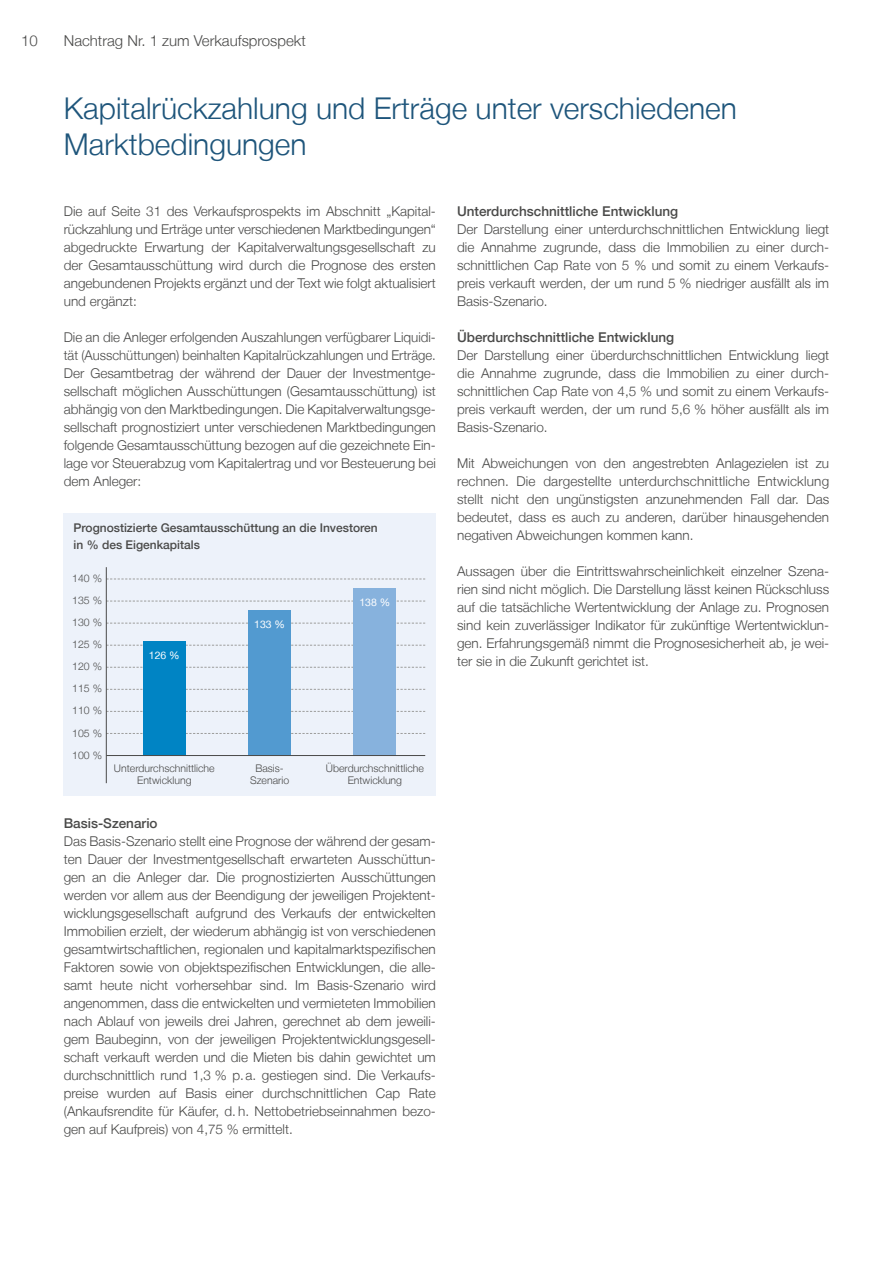
<style>
.page{position:relative;width:893px;height:1263px;background:#fff}
.page>*{position:absolute;margin:0;border:0;box-sizing:border-box;transform-origin:0 0}
.t1{font:300 30px/36px "Helvetica Neue LT";color:#1e557b}
.t2{font:300 15px "Helvetica Neue LT";color:#4a4a49}
.t3{font:300 13.5px/18px "Helvetica Neue LT";color:#4a4a49;text-align:justify}
.t4{font:13.5px/18px "Helvetica Neue LT Light 2";color:#4a4a49}
.t5{font:500 13.5px "Helvetica Neue LT";color:#4a4a49}
.t6{font:500 12px/16.5px "Helvetica Neue LT";color:#4a4a49}
.t7{font:300 10.5px/22px "Helvetica Neue LT";color:#4a4a49;text-align:center}
.t8{font:10.5px "Helvetica Neue LT";color:#fff}
.s1{font-family:"Helvetica Neue LT";font-weight:300}
</style>
<div class="page">
<div style="left:64px;top:513px;width:372px;height:282px;background:#edf2fa"></div>
<svg style="left:107px;top:645px;width:318px;height:1px"></svg>
<svg style="left:107px;top:623px;width:318px;height:1px"></svg>
<svg style="left:107px;top:601px;width:318px;height:1px"></svg>
<svg style="left:107px;top:667px;width:318px;height:1px"></svg>
<svg style="left:107px;top:689px;width:318px;height:1px"></svg>
<svg style="left:107px;top:711px;width:318px;height:1px"></svg>
<svg style="left:107px;top:733px;width:318px;height:1px"></svg>
<svg style="left:107px;top:579px;width:318px;height:1px"></svg>
<div style="left:248px;top:610px;width:43px;height:145px;background:#529ad0"></div>
<div style="left:143px;top:641px;width:43px;height:114px;background:#0084c4"></div>
<div style="left:354px;top:588px;width:42px;height:167px;background:#87b2dd"></div>
<hr style="left:106px;top:567px;width:1px;height:216px;background:#4a4a49">
<hr style="left:106px;top:755px;width:319px;height:1px;background:#4a4a49">
<p class="t2" style="left:21px;top:31px;width:18px">10</p>
<p class="t2" style="left:64px;top:31px;width:244px">Nachtrag Nr. 1 zum Verkaufsprospekt</p>
<h1 class="t1" style="left:64px;top:90px;width:674px">Kapitalrückzahlung und Erträge unter verschiedenen<br>Marktbedingungen</h1>
<p class="t3" style="left:64px;top:202px;width:374px">Die auf Seite 31 des Verkaufsprospekts im Abschnitt „Kapital&shy;rückzahlung und Erträge unter verschiedenen Marktbedingungen“ abgedruckte Erwartung der Kapitalverwaltungsgesellschaft zu der Gesamtausschüttung wird durch die Prognose des ersten angebundenen Projekts ergänzt und der Text wie folgt aktualisiert und ergänzt:</p>
<p class="t3" style="left:64px;top:328px;width:374px">Die an die Anleger erfolgenden Auszahlungen verfügbarer Liquidi&shy;tät (Ausschüttungen) beinhalten Kapitalrückzahlungen und Erträge.<br>Der Gesamtbetrag der während der Dauer der Investmentge&shy;sellschaft möglichen Ausschüttungen (Gesamtausschüttung) ist abhängig von den Marktbedingungen. Die Kapitalverwaltungsge&shy;sellschaft prognostiziert unter verschiedenen Marktbedingungen folgende Gesamtausschüttung bezogen auf die gezeichnete Ein&shy;lage vor Steuerabzug vom Kapitalertrag und vor Besteuerung bei dem Anleger:</p>
<p class="t6" style="left:74px;top:519px;width:306px">Prognostizierte Gesamtausschüttung an die Investoren in % des Eigenkapitals</p>
<p class="t7" style="left:72px;top:567px;width:31px;text-align:justify">140 % 135 % 130 % 125 % 120 % 115 % 110 % 105 % 100 %</p>
<p class="t8" style="left:149px;top:649px;width:32px">126 %</p>
<p class="t7" style="left:114px;top:762px;width:102px;line-height:12px">Unterdurchschnittliche<br>Entwicklung</p>
<p class="t8" style="left:254px;top:618px;width:32px">133 %</p>
<p class="t8" style="left:359px;top:595px;width:32px">138 %</p>
<p class="t7" style="left:250px;top:762px;width:41px;line-height:12px">Basis-<br>Szenario</p>
<p class="t7" style="left:326px;top:762px;width:100px;line-height:12px">Überdurchschnittliche<br>Entwicklung</p>
<p class="t5" style="left:64px;top:815px;width:95px">Basis-Szenario</p>
<p class="t3" style="left:64px;top:832px;width:374px">Das Basis-Szenario stellt eine Prognose der während der gesam&shy;ten Dauer der Investmentgesellschaft erwarteten Ausschüttun&shy;gen an die Anleger dar. Die prognostizierten Ausschüttungen werden vor allem aus der Beendigung der jeweiligen Projektent&shy;wicklungsgesellschaft aufgrund des Verkaufs der entwickelten Immobilien erzielt, der wiederum abhängig ist von verschiedenen</p>
<p class="t4" style="left:64px;top:940px;width:374px">gesamtwirtschaftlichen, regionalen und kapitalmarktspezifischen<br>Faktoren sowie von objektspezifischen Entwicklungen, die alle<span class="s1">-</span></p>
<p class="t3" style="left:64px;top:976px;width:374px">samt heute nicht vorhersehbar sind. Im Basis-Szenario wird angenommen, dass die entwickelten und vermieteten Immobilien nach Ablauf von jeweils drei Jahren, gerechnet ab dem jeweili&shy;gem Baubeginn, von der jeweiligen Projektentwicklungsgesell&shy;schaft verkauft werden und die Mieten bis dahin gewichtet um durchschnittlich rund 1,3 % p.a. gestiegen sind. Die Verkaufs&shy;preise wurden auf Basis einer durchschnittlichen Cap Rate (Ankaufsrendite für Käufer, d. h. Nettobetriebseinnahmen bezo&shy;gen auf Kaufpreis) von 4,75 % ermittelt.</p>
<p class="t5" style="left:457px;top:203px;width:223px">Unterdurchschnittliche Entwicklung</p>
<p class="t3" style="left:457px;top:220px;width:374px">Der Darstellung einer unterdurchschnittlichen Entwicklung liegt die Annahme zugrunde, dass die Immobilien zu einer durch&shy;schnittlichen Cap Rate von 5 % und somit zu einem Verkaufs&shy;preis verkauft werden, der um rund 5 % niedriger ausfällt als im Basis-Szenario.</p>
<p class="t5" style="left:457px;top:329px;width:219px">Überdurchschnittliche Entwicklung</p>
<p class="t3" style="left:457px;top:346px;width:374px">Der Darstellung einer überdurchschnittlichen Entwicklung liegt die Annahme zugrunde, dass die Immobilien zu einer durch&shy;schnittlichen Cap Rate von 4,5 % und somit zu einem Verkaufs&shy;preis verkauft werden, der um rund 5,6 % höher ausfällt als im Basis-Szenario.</p>
<p class="t3" style="left:457px;top:454px;width:374px">Mit Abweichungen von den angestrebten Anlagezielen ist zu rechnen. Die dargestellte unterdurchschnittliche Entwicklung stellt nicht den ungünstigsten anzunehmenden Fall dar. Das bedeutet, dass es auch zu anderen, darüber hinausgehenden negativen Abweichungen kommen kann.</p>
<p class="t3" style="left:457px;top:562px;width:374px">Aussagen über die Eintrittswahrscheinlichkeit einzelner Szena&shy;rien sind nicht möglich. Die Darstellung lässt keinen Rückschluss auf die tatsächliche Wertentwicklung der Anlage zu. Prognosen sind kein zuverlässiger Indikator für zukünftige Wertentwicklun&shy;gen. Erfahrungsgemäß nimmt die Prognosesicherheit ab, je wei&shy;ter sie in die Zukunft gerichtet ist.</p>
</div>
